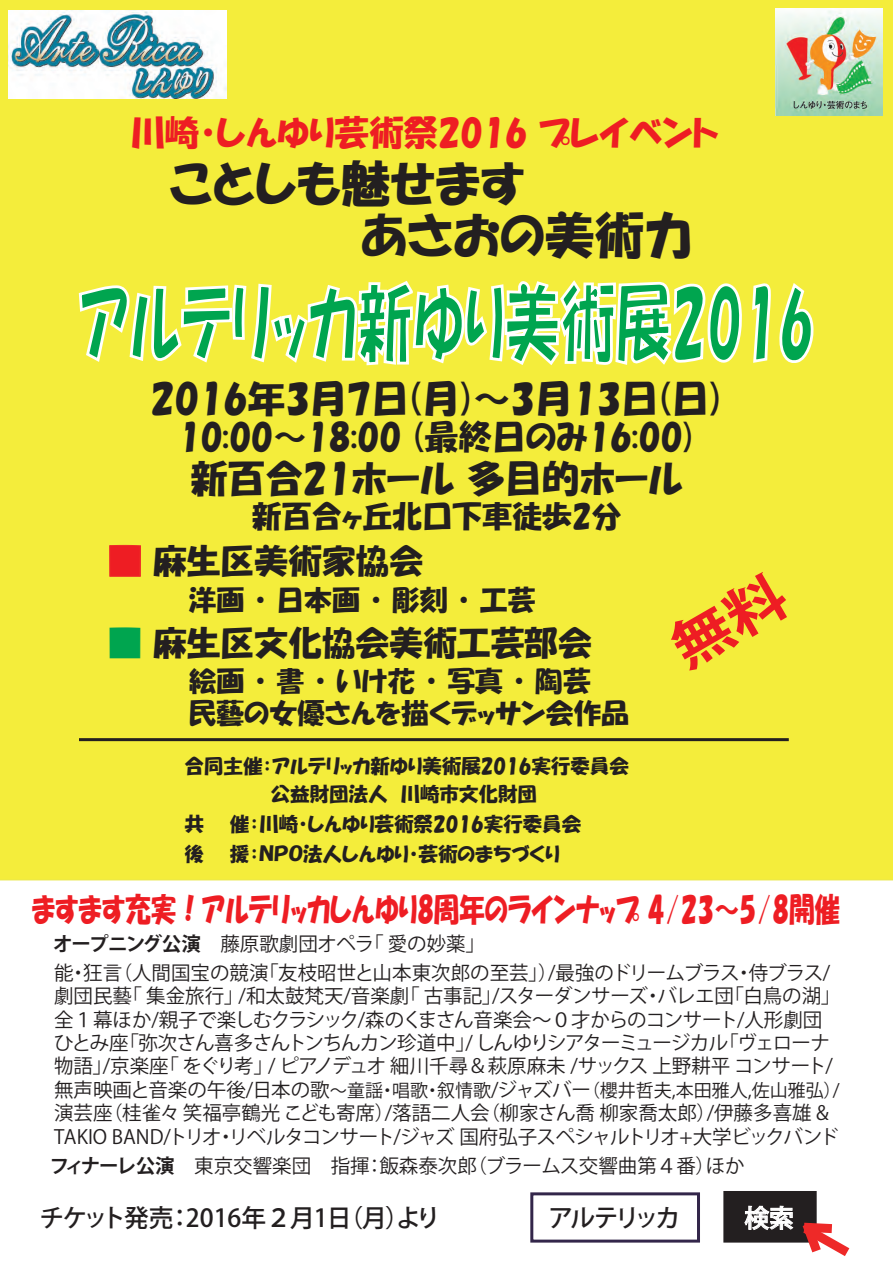
<style>
.page{position:relative;width:893px;height:1263px;background:#fff}
.page>*{position:absolute;margin:0;border:0;box-sizing:border-box;transform-origin:0 0}
.t1{font:84.07px "HGP Soei Kakupoptai";color:#00a54f;scale:.66 1}
.t2{font:49.5px "HGP Soei Kakupoptai";color:#231f20}
.t3{font:48.75px "HGP Soei Kakupoptai";color:#231f20}
.t4{font:37.5px "HGP Soei Kakupoptai";color:#231f20}
.t5{font:34.5px "HGP Soei Kakupoptai";color:#ee1d23}
.t6{font:33.75px "HGP Soei Kakupoptai";color:#231f20}
.t7{font:32.47px "HGP Soei Kakupoptai";color:#ee1d23;scale:.79 1}
.t8{font:30px "HGP Soei Kakupoptai";color:#231f20}
.t9{font:27.75px/32px "HGP Soei Kakupoptai";color:#231f20}
.t10{font:500 24.75px "Koz Go Pro";letter-spacing:-.05em;color:#231f20}
.t11{font:500 24.75px "Koz Go Pro";color:#fff}
.t12{font:19.5px/23.4px "Koz Go Pro";letter-spacing:-.01em;color:#231f20}
.t13{font:19.5px/27.8px "HGP Soei Kakupoptai";color:#231f20;text-align:center}
.t14{font:18px "Koz Go Pro";color:#231f20}
.s1{color:#ee1d23}
.s2{color:#00a54f}
.s3{font-weight:700}
.s4{font-size:19.5px}
.s5{font-size:17.25px}
</style>
<div class="page">
<div style="left:723px;top:1191px;width:94px;height:51px;background:#231f20"></div>
<div style="left:0;top:0;width:893px;height:880px;background:#f4ed3b"></div>
<img style="left:9px;top:11px;width:218px;height:87px">
<img style="left:775px;top:8px;width:107px;height:107px">
<svg style="left:77px;top:278px;width:667px;height:89px"></svg>
<svg style="left:750px;top:284px;width:22px;height:81px"></svg>
<svg style="left:778px;top:281px;width:37px;height:84px"></svg>
<svg style="left:109px;top:545px;width:32px;height:32px"></svg>
<hr style="left:79px;top:738px;width:710px;height:3px;background:#231f20">
<div style="left:530px;top:1192px;width:170px;height:50px;border:3px solid #33264a"></div>
<svg style="left:744px;top:1205px;width:106px;height:51px"></svg>
<div style="left:664px;top:568px;width:130px;height:105px;background:#f4ed3b"></div>
<h3 class="t5" style="left:130px;top:115px;width:590px">川崎・しんゆり芸術祭2016 プレイベント</h3>
<h3 class="t3" style="left:169px;top:158px;width:357px">ことしも魅せます</h3>
<h2 class="t2" style="left:361px;top:211px;width:334px">あさおの美術力</h2>
<h1 class="t1" style="left:79px;top:280px;width:1116px">アルテリッカ新ゆり美術展2016</h1>
<h3 class="t4" style="left:151px;top:379px;width:573px">2016年3月7日(月)～3月13日(日)</h3>
<h3 class="t6" style="left:179px;top:420px;width:517px">10:00～18:00 (最終日のみ16:00)</h3>
<h3 class="t4" style="left:190px;top:460px;width:494px">新百合21ホール 多目的ホール</h3>
<h3 class="t8" style="left:252px;top:501px;width:371px">新百合ヶ丘北口下車徒歩2分</h3>
<h3 class="t6" style="left:108px;top:544px;width:316px"><span class="s1">■</span> 麻生区美術家協会</h3>
<h3 class="t9" style="left:189px;top:584px;width:348px">洋画 ・ 日本画 ・ 彫刻 ・ 工芸</h3>
<h3 class="t6" style="left:108px;top:626px;width:485px"><span class="s2">■</span> 麻生区文化協会美術工芸部会</h3>
<h3 class="t9" style="left:189px;top:665px;width:442px">絵画 ・ 書 ・ いけ花 ・ 写真 ・ 陶芸<br>民藝の女優さんを描くデッサン会作品</h3>
<p class="t13" style="left:185px;top:752px;width:446px">合同主催：アルテリッカ新ゆり美術展2016実行委員会公益財団法人　川崎市文化財団</p>
<p class="t13" style="left:185px;top:810px;width:398px;line-height:29.2px;text-align:left">共　　催：川崎・しんゆり芸術祭2016実行委員会後　　援：ＮＰＯ法人しんゆり・芸術のまちづくり</p>
<h3 class="t7" style="left:32px;top:892px;width:1025px">ますます充実！アルテリッカしんゆり8周年のラインナップ 4/23～5/8開催</h3>
<p class="t12" style="left:53px;top:932px;width:443px"><span class="s3">オープニング公演</span>　藤原歌劇団オペラ「 愛の妙薬」　</p>
<p class="t12" style="left:54px;top:961px;width:788px">能・狂言（人間国宝の競演「友枝昭世と山本東次郎の至芸」）/最強のドリームブラス・侍ブラス/劇団民藝「 集金旅行」/和太鼓梵天/音楽劇「 古事記」/スターダンサーズ・バレエ団「白鳥の湖」全１幕ほか/親子で楽しむクラシック/森のくまさん音楽会～０才からのコンサート/人形劇団ひとみ座「弥次さん喜多さんトンちんカン珍道中」/ しんゆりシアターミュージカル「ヴェローナ物語」/京楽座「 をぐり考」/ ピアノデュオ 細川千尋＆萩原麻未 /サックス 上野耕平 コンサート/</p>
<p class="t14" style="left:54px;top:1078px;width:789px"><span class="s4">無声映画と音楽の午後/日本の歌</span><span class="s5">～</span>童謡・唱歌・叙情歌<span class="s4">/ジャズバー</span>（櫻井哲夫,本田雅人,佐山雅弘）/</p>
<p class="t12" style="left:54px;top:1102px;width:786px">演芸座（桂雀々 笑福亭鶴光 こども寄席）/落語二人会（柳家さん喬 柳家喬太郎）/伊藤多喜雄 &amp;<br>TAKIO BAND/トリオ・リベルタコンサート/ジャズ 国府弘子スペシャルトリオ+大学ビックバンド</p>
<p class="t12" style="left:50px;top:1154px;width:696px"><span class="s3">フィナーレ公演</span>　東京交響楽団　指揮：飯森泰次郎（ブラームス交響曲第４番）ほか</p>
<p class="t10" style="left:39px;top:1202px;width:403px">チケット発売：2016年２月1日（月）より</p>
<p class="t10" style="left:548px;top:1202px;width:133px">アルテリッカ</p>
<p class="t11" style="left:744px;top:1202px;width:51px">検索</p>
</div>
